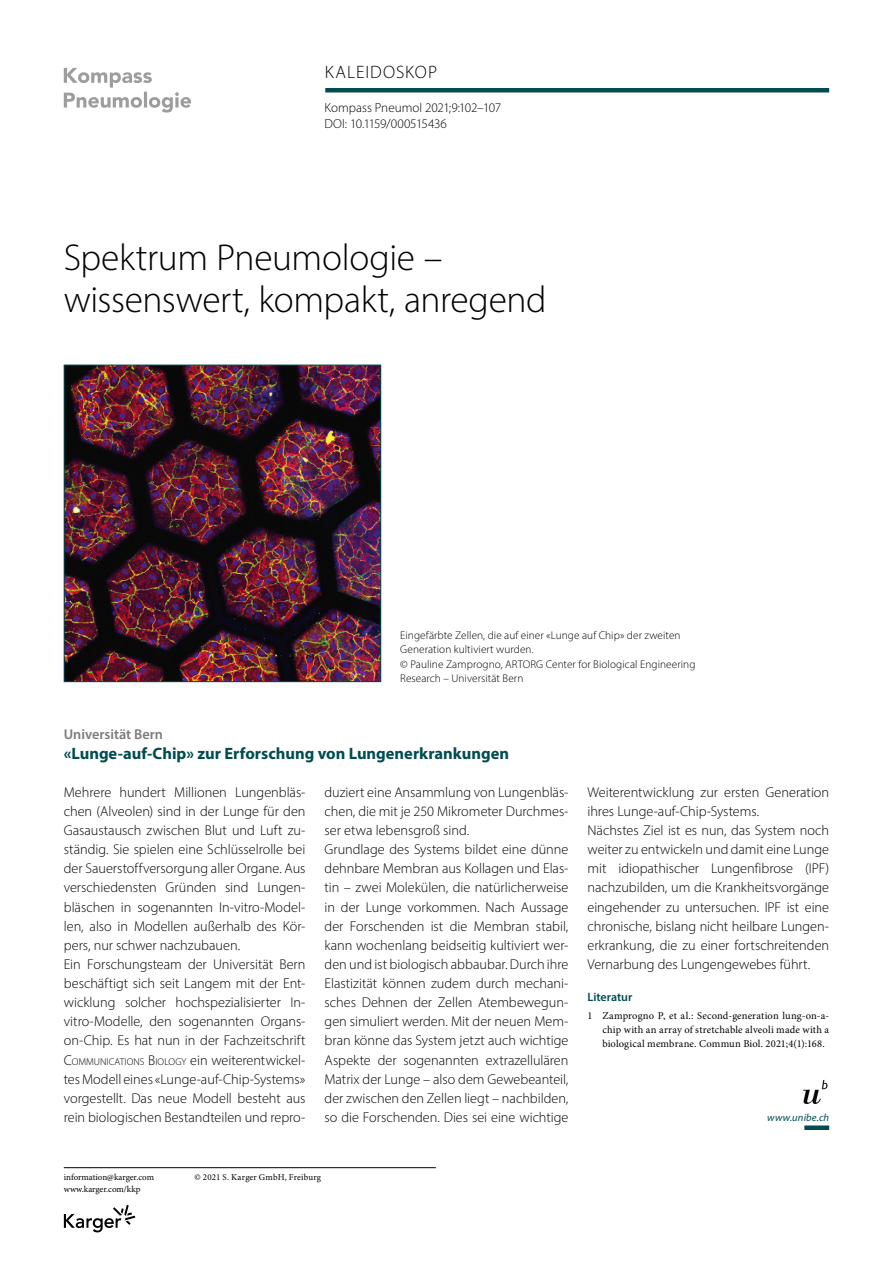
<style>
.page{position:relative;width:893px;height:1263px;background:#fff}
.page>*{position:absolute;margin:0;border:0;box-sizing:border-box;transform-origin:0 0}
.t1{font:300 37.5px/42px "Myriad Pro";letter-spacing:-.01em;color:#000}
.t2{font:300 18px "Myriad Pro";letter-spacing:.055em;color:#000}
.t3{font:700 16.5px "Myriad Pro";color:#004c50}
.t4{font:300 14.25px/19px "Myriad Pro";letter-spacing:-.005em;color:#000}
.t5{font:600 14.25px "Myriad Pro";color:#7c7b7b}
.t6{font:300 13.2px/16.5px "Myriad Pro";letter-spacing:-.005em;color:#000}
.t7{font:600 12px "Myriad Pro";color:#004c50}
.t8{font:300 11.25px/14.4px "Myriad Pro";letter-spacing:.005em;color:#000}
.t9{font:10.5px/14px "Minion Pro";letter-spacing:.01em;color:#000;text-align:justify}
.t10{font:italic 10.5px "Myriad Pro";letter-spacing:.01em;color:#004c50}
.t11{font:300 10.05px "Myriad Pro";letter-spacing:.005em;color:#000}
.t12{font:9px/12px "Minion Pro";color:#000}
.s1{font-size:14.25px}
</style>
<div class="page">
<hr style="left:64px;top:1167px;width:372px;height:1px;background:#000">
<svg style="left:64px;top:1205px;width:71px;height:27px"></svg>
<hr style="left:325px;top:88px;width:504px;height:4px;background:#004c50">
<div style="left:804px;top:1125px;width:25px;height:5px;background:#004c50"></div>
<svg style="left:64px;top:68px;width:127px;height:45px"></svg>
<img style="left:66px;top:367px;width:313px;height:313px">
<div style="left:64px;top:365px;width:317px;height:317px;border:1px solid #004c50"></div>
<img style="left:803px;top:1080px;width:25px;height:24px">
<p class="t2" style="left:325px;top:61px;width:114px">KALEIDOSKOP</p>
<p class="t6" style="left:325px;top:99px;width:178px">Kompass Pneumol 2021;9:102–107<br>DOI: 10.1159/000515436</p>
<h1 class="t1" style="left:64px;top:236px;width:484px">Spektrum Pneumologie – wissenswert, kompakt, anregend</h1>
<p class="t8" style="left:400px;top:628px;width:297px">Eingefärbte Zellen, die auf einer «Lunge auf Chip» der zweiten Generation kultiviert wurden.<br>© Pauline Zamprogno, ARTORG Center for Biological Engineering Research – Universität Bern</p>
<p class="t5" style="left:64px;top:725px;width:101px">Universität Bern</p>
<p class="t3" style="left:64px;top:742px;width:447px">«Lunge-auf-Chip» zur Erforschung von Lungenerkrankungen</p>
<p class="t4" style="left:325px;top:782px;width:245px">duziert eine Ansammlung von Lungenbläs&shy;chen, die mit je 250 Mikrometer Durchmes&shy;ser etwa lebensgroß sind.<br>Grundlage des Systems bildet eine dünne dehnbare Membran aus Kollagen und Elas&shy;tin – zwei Molekülen, die natürlicherweise in der Lunge vorkommen. Nach Aussage der Forschenden ist die Membran stabil, kann wochenlang beidseitig kultiviert wer&shy;den und ist biologisch abbaubar. Durch ihre Elastizität können zudem durch mechani&shy;sches Dehnen der Zellen Atembewegun&shy;gen simuliert werden. Mit der neuen Mem&shy;bran könne das System jetzt auch wichtige Aspekte der sogenannten extrazellulären Matrix der Lunge – also dem Gewebeanteil, der zwischen den Zellen liegt – nachbilden, so die Forschenden. Dies sei eine wichtige</p>
<p class="t4" style="left:64px;top:782px;width:243px">Mehrere hundert Millionen Lungenbläs&shy;chen (Alveolen) sind in der Lunge für den Gasaustausch zwischen Blut und Luft zu&shy;ständig. Sie spielen eine Schlüsselrolle bei der Sauerstoffversorgung aller Organe. Aus verschiedensten Gründen sind Lungen&shy;bläschen in sogenannten In-vitro-Model&shy;len, also in Modellen außerhalb des Kör&shy;pers, nur schwer nachzubauen.<br>Ein Forschungsteam der Universität Bern beschäftigt sich seit Langem mit der Ent&shy;wicklung solcher hochspezialisierter In&shy;vitro-Modelle, den sogenannten Organs&shy;on-Chip. Es hat nun in der Fachzeitschrift</p>
<p class="t11" style="left:64px;top:1055px;width:243px"><span class="s1">C</span>OMMUNICATIONS <span class="s1">B</span>IOLOGY <span class="s1">ein weiterentwickel-</span></p>
<p class="t4" style="left:64px;top:1069px;width:243px;text-align:justify">tes Modell eines «Lunge-auf-Chip-Systems» vorgestellt. Das neue Modell besteht aus rein biologischen Bestandteilen und repro-</p>
<p class="t12" style="left:64px;top:1171px;width:92px">information@karger.com www.karger.com/kkp</p>
<p class="t12" style="left:195px;top:1171px;width:128px">© 2021 S. Karger GmbH, Freiburg</p>
<p class="t4" style="left:587px;top:782px;width:243px">Weiterentwicklung zur ersten Generation ihres Lunge-auf-Chip-Systems.<br>Nächstes Ziel ist es nun, das System noch weiter zu entwickeln und damit eine Lunge mit idiopathischer Lungenfibrose (IPF) nachzubilden, um die Krankheitsvorgänge eingehender zu untersuchen. IPF ist eine chronische, bislang nicht heilbare Lungen&shy;erkrankung, die zu einer fortschreitenden Vernarbung des Lungengewebes führt.</p>
<p class="t7" style="left:587px;top:989px;width:46px">Literatur</p>
<p class="t9" style="left:602px;top:1009px;width:228px;text-indent:-15px">1 Zamprogno P, et al.: Second-generation lung-on-a&shy;chip with an array of stretchable alveoli made with a biological membrane. Commun Biol. 2021;4(1):168.</p>
<p class="t10" style="left:767px;top:1111px;width:63px">www.unibe.ch</p>
</div>
